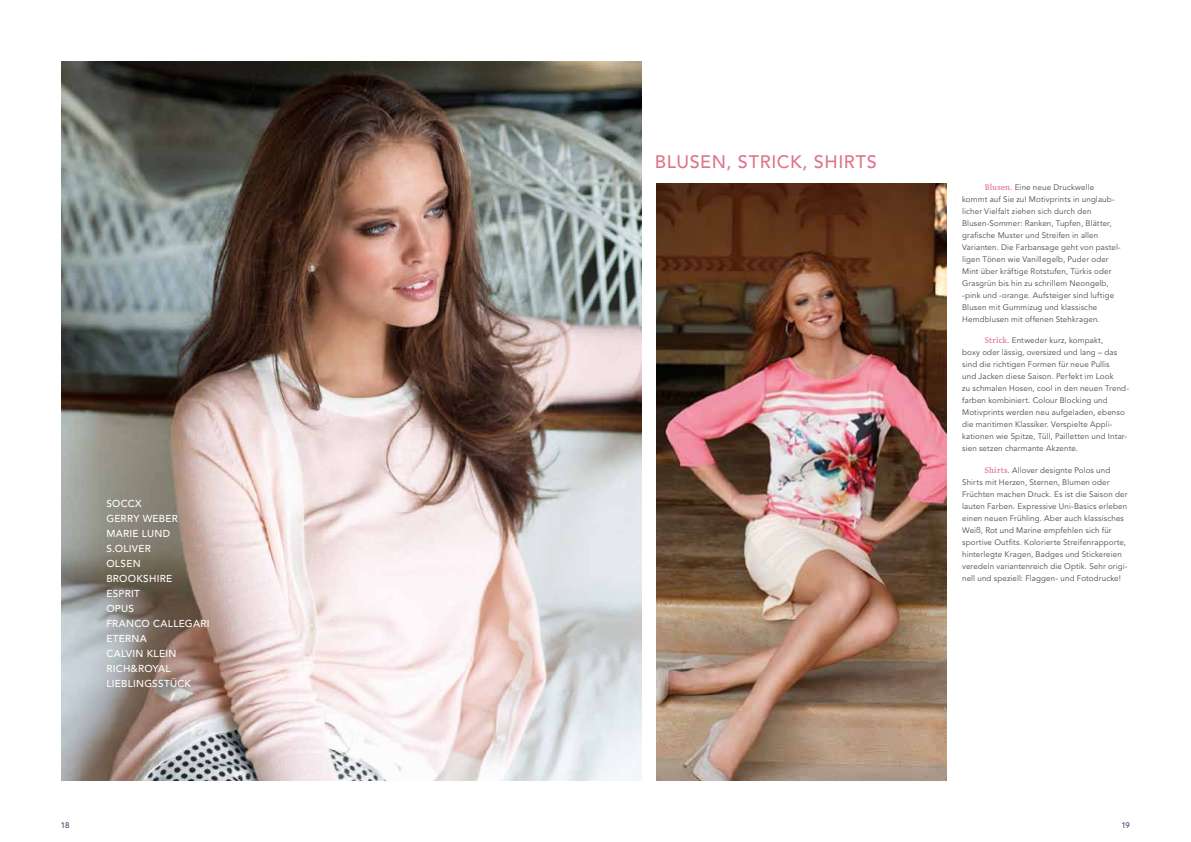
<style>
.page{position:relative;width:1191px;height:842px;background:#fff}
.page>*{position:absolute;margin:0;border:0;box-sizing:border-box;transform-origin:0 0}
.t1{font:500 18px "Avenir LTCE";color:#de768b}
.t2{font:500 10px/15px "Avenir LTCE";letter-spacing:.025em;color:#fff}
.t3{font:8px/12px "Avenir LTCE";letter-spacing:.015em;color:#494948}
.t4{font:8px "Avenir LTCE";color:#001e42}
.s1{font-family:"Tundra Pro";font-weight:500;font-size:8.5px;color:#de768b}
</style>
<div class="page">
<img style="left:61px;top:61px;width:580px;height:720px">
<img style="left:656px;top:184px;width:290px;height:597px">
<p class="t2" style="left:106px;top:496px;width:105px">SOCCX<br>GERRY WEBER<br>MARIE LUND<br>S.OLIVER<br>OLSEN<br>BROOKSHIRE<br>ESPRIT<br>OPUS<br>FRANCO CALLEGARI<br>ETERNA<br>CALVIN KLEIN<br>RICH&amp;ROYAL<br>LIEBLINGSSTÜCK</p>
<h1 class="t1" style="left:655px;top:151px;width:25px">BLUSEN</h1>
<h1 class="t1" style="left:726px;top:151px;width:22px">, STRI</h1>
<h1 class="t1" style="left:777px;top:151px;width:49px">CK, SHIRTS</h1>
<p class="t3" style="left:962px;top:181px;width:160px;text-indent:23px"><span class="s1">Blusen.</span> Eine neue Druckwelle kommt auf Sie zu! Motivprints in unglaub&shy;licher Vielfalt ziehen sich durch den Blusen-Sommer: Ranken, Tupfen, Blätter, grafische Muster und Streifen in allen Varianten. Die Farbansage geht von pastel‑ ligen Tönen wie Vanillegelb, Puder oder Mint über kräftige Rotstufen, Türkis oder Grasgrün bis hin zu schrillem Neongelb, -pink und -orange. Aufsteiger sind luftige Blusen mit Gummizug und klassische Hemdblusen mit offenen Stehkragen.</p>
<p class="t3" style="left:962px;top:335px;width:168px;text-indent:23px"><span class="s1">Strick.</span> Entweder kurz, kompakt,<br>boxy oder lässig, oversized und lang – das sind die richtigen Formen für neue Pullis<br>und Jacken diese Saison. Perfekt im Look<br>zu schmalen Hosen, cool in den neuen Trend‑ farben kombiniert. Colour Blocking und Motivprints werden neu aufgeladen, ebenso die maritimen Klassiker. Verspielte Appli‑ kationen wie Spitze, Tüll, Pailletten und Intar&shy;sien setzen charmante Akzente.</p>
<p class="t3" style="left:962px;top:464px;width:167px;text-indent:23px"><span class="s1">Shirts.</span> Allover designte Polos und Shirts mit Herzen, Sternen, Blumen oder Früchten machen Druck. Es ist die Saison der lauten Farben. Expressive Uni-Basics erleben einen neuen Frühling. Aber auch klassisches Weiß, Rot und Marine empfehlen sich für sportive Outfits. Kolorierte Streifenrapporte, hinterlegte Kragen, Badges und Stickereien veredeln variantenreich die Optik. Sehr origi&shy;nell und speziell: Flaggen- und Fotodrucke!</p>
<p class="t4" style="left:61px;top:821px;width:10px">18</p>
<p class="t4" style="left:1121px;top:821px;width:10px">19</p>
</div>
